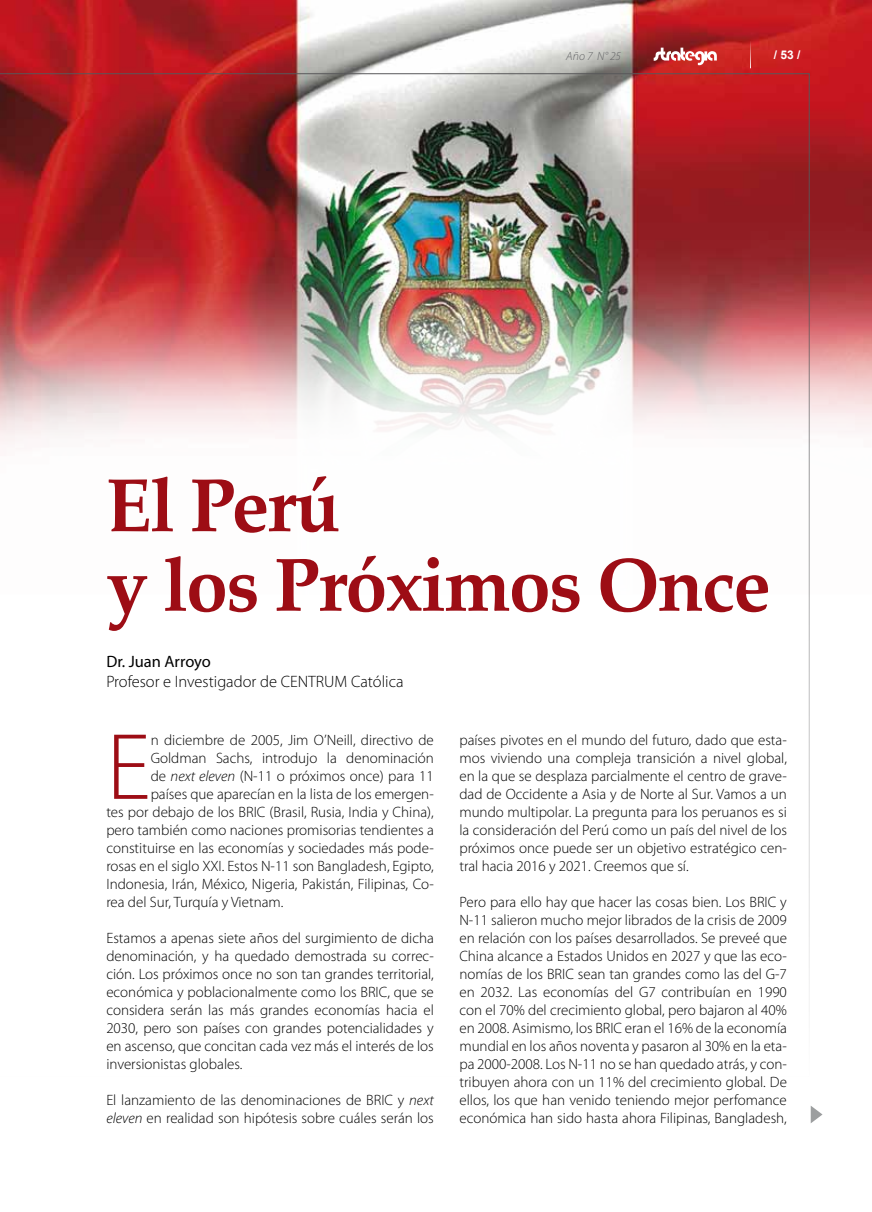
<style>
.page{position:relative;width:872px;height:1212px;background:#fff}
.page>*{position:absolute;margin:0;border:0;box-sizing:border-box;transform-origin:0 0}
.t1{font:300 95.1px "Myriad Pro";color:#9d0d15}
.t2{font:700 75px/79.5px "Palatino Linotype";letter-spacing:-.025em;color:#9d0d15}
.t3{font:300 16.5px "Myriad Pro";color:#000}
.t4{font:16.5px "Myriad Pro";color:#000}
.t5{font:300 15px/18px "Myriad Pro";color:#000;text-align:justify}
.t6{font:italic 300 12px "Myriad Pro";color:#646567}
.t7{font:700 12px "Arial";color:#fff}
.s1{font-style:italic}
</style>
<div class="page">
<img style="left:0;top:0;width:872px;height:599px">
<svg style="left:750px;top:41px;width:1px;height:27px"></svg>
<svg style="left:653px;top:48px;width:64px;height:17px"></svg>
<img style="left:0;top:73px;width:809px;height:777px">
<svg style="left:810px;top:1106px;width:12px;height:17px"></svg>
<p class="t6" style="left:566px;top:49px;width:56px">Año 7 N° 25</p>
<p class="t7" style="left:773px;top:47px;width:28px">/ 53 /</p>
<h2 class="t2" style="left:106px;top:463px;width:666px">El Perú<br>y los Próximos Once</h2>
<p class="t4" style="left:106px;top:651px;width:106px">Dr. Juan Arroyo</p>
<p class="t3" style="left:106px;top:672px;width:299px">Profesor e Investigador de CENTRUM Católica</p>
<h1 class="t1" style="left:106px;top:710px;width:46px">E</h1>
<p class="t5" style="left:151px;top:731px;width:285px">n diciembre de 2005, Jim O’Neill, directivo de</p>
<p class="t5" style="left:151px;top:749px;width:285px">Goldman Sachs, introdujo la denominación</p>
<p class="t5" style="left:151px;top:767px;width:285px">de <span class="s1">next eleven</span> (N-11 o próximos once) para 11</p>
<p class="t5" style="left:151px;top:785px;width:285px">países que aparecían en la lista de los emergen-</p>
<p class="t5" style="left:106px;top:803px;width:329px">tes por debajo de los BRIC (Brasil, Rusia, India y China),</p>
<p class="t5" style="left:106px;top:821px;width:329px">pero también como naciones promisorias tendientes a</p>
<p class="t5" style="left:106px;top:839px;width:329px">constituirse en las economías y sociedades más pode-</p>
<p class="t5" style="left:106px;top:857px;width:329px">rosas en el siglo XXI. Estos N-11 son Bangladesh, Egipto,</p>
<p class="t5" style="left:106px;top:875px;width:329px">Indonesia, Irán, México, Nigeria, Pakistán, Filipinas, Co-</p>
<p class="t5" style="left:106px;top:893px;width:179px">rea del Sur, Turquía y Vietnam.</p>
<p class="t5" style="left:106px;top:929px;width:329px">Estamos a apenas siete años del surgimiento de dicha denominación, y ha quedado demostrada su correc&shy;ción. Los próximos once no son tan grandes territorial, económica y poblacionalmente como los BRIC, que se considera serán las más grandes economías hacia el 2030, pero son países con grandes potencialidades y en ascenso, que concitan cada vez más el interés de los inversionistas globales.</p>
<p class="t5" style="left:106px;top:1091px;width:329px">El lanzamiento de las denominaciones de BRIC y <span class="s1">next eleven</span> en realidad son hipótesis sobre cuáles serán los</p>
<p class="t5" style="left:459px;top:731px;width:329px">países pivotes en el mundo del futuro, dado que esta&shy;mos viviendo una compleja transición a nivel global, en la que se desplaza parcialmente el centro de grave&shy;dad de Occidente a Asia y de Norte al Sur. Vamos a un mundo multipolar. La pregunta para los peruanos es si la consideración del Perú como un país del nivel de los próximos once puede ser un objetivo estratégico cen&shy;tral hacia 2016 y 2021. Creemos que sí.</p>
<p class="t5" style="left:459px;top:893px;width:329px">Pero para ello hay que hacer las cosas bien. Los BRIC y N-11 salieron mucho mejor librados de la crisis de 2009 en relación con los países desarrollados. Se preveé que China alcance a Estados Unidos en 2027 y que las eco&shy;nomías de los BRIC sean tan grandes como las del G-7 en 2032. Las economías del G7 contribuían en 1990 con el 70% del crecimiento global, pero bajaron al 40% en 2008. Asimismo, los BRIC eran el 16% de la economía mundial en los años noventa y pasaron al 30% en la eta&shy;pa 2000-2008. Los N-11 no se han quedado atrás, y con&shy;tribuyen ahora con un 11% del crecimiento global. De ellos, los que han venido teniendo mejor perfomance económica han sido hasta ahora Filipinas, Bangladesh,</p>
</div>
